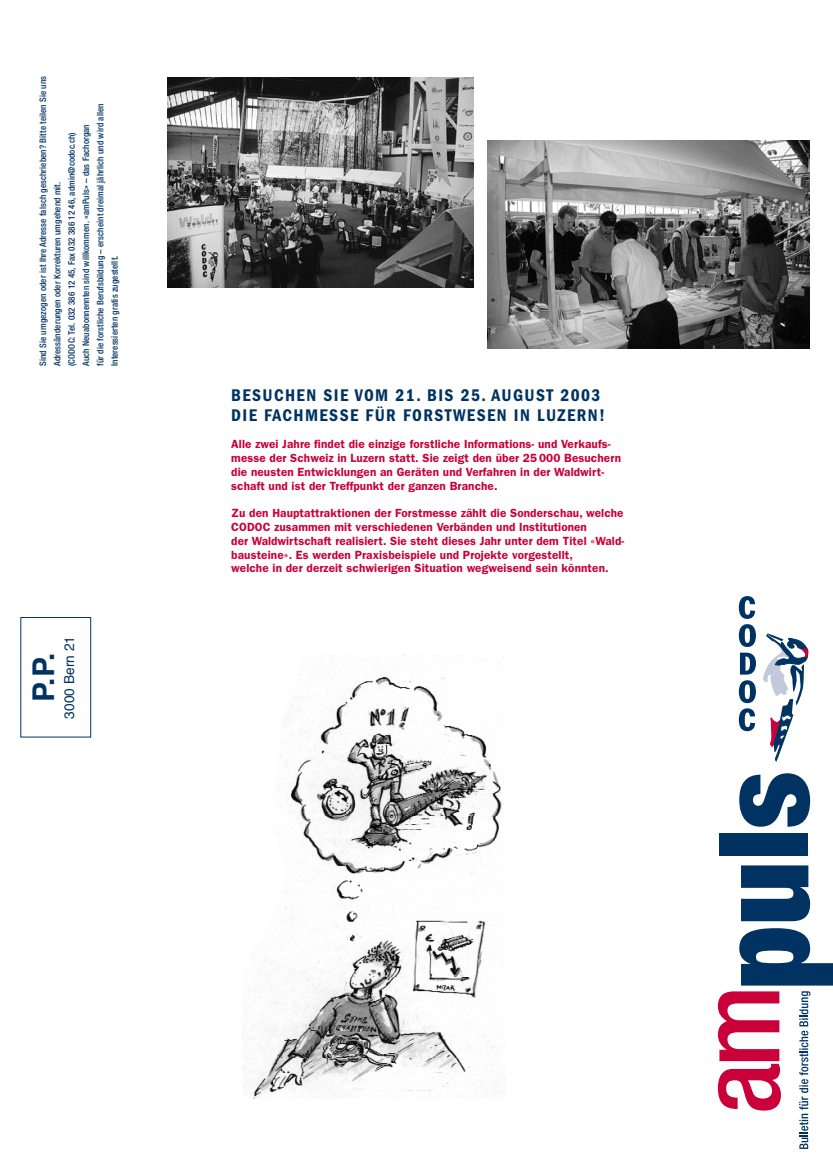
<style>
.page{position:relative;width:833px;height:1170px;background:#fff}
.page>*{position:absolute;margin:0;border:0;box-sizing:border-box;transform-origin:0 0}
.t1{font:700 30px "Helvetica";color:#003362}
.t2{font:600 condensed 17.5px/20px "Franklin Gothic LT";letter-spacing:.08em;color:#003362}
.t3{font:13.75px "Helvetica";color:#003362}
.t4{font:600 11.88px/13.8px "Franklin Gothic LT";letter-spacing:.01em;color:#c90039}
.t5{font:500 condensed 9px/14.4px "Helvetica Neue";letter-spacing:.01em;color:#003362}
</style>
<div class="page">
<img style="left:242px;top:656px;width:262px;height:442px">
<svg style="left:739px;top:928px;width:94px;height:57px"></svg>
<svg style="left:741px;top:865px;width:69px;height:56px"></svg>
<div style="left:719px;top:833px;width:89px;height:23px;background:#003362"></div>
<svg style="left:739px;top:773px;width:71px;height:53px"></svg>
<svg style="left:718px;top:991px;width:63px;height:119px"></svg>
<svg style="left:799px;top:991px;width:11px;height:157px"></svg>
<svg style="left:763px;top:633px;width:45px;height:129px"></svg>
<svg style="left:739px;top:596px;width:17px;height:78px"></svg>
<svg style="left:739px;top:680px;width:17px;height:51px"></svg>
<div style="left:20px;top:617px;width:71px;height:120px;border:1px solid #003362"></div>
<img style="left:167px;top:78px;width:306px;height:209px">
<img style="left:488px;top:140px;width:321px;height:209px">
<p class="t5" style="left:36px;top:366px;width:291px;rotate:-90deg">Sind Sie umgezogen oder ist Ihre Adresse falsch geschrieben? Bitte teilen Sie uns Adressänderungen oder Korrekturen umgehend mit.<br>(CODOC: Tel. 032 386 12 45, Fax 032 386 12 46, admin@codoc.ch)<br>Auch Neuabonnennten sind willkommen. «amPuls» – das Fachorgan<br>für die forstliche Berufsbildung – erscheint dreimal jährlich und wird allen Interessierten gratis zugestellt.</p>
<h1 class="t1" style="left:19px;top:701px;width:50px;rotate:-90deg">P.P.</h1>
<p class="t3" style="left:59px;top:718px;width:84px;rotate:-90deg">3000 Bern 21</p>
<h2 class="t2" style="left:231px;top:385px;width:375px">BESUCHEN SIE VOM 21. BIS 25. AUGUST 2003<br>DIE FACHMESSE FÜR FORSTWESEN IN LUZERN!</h2>
<p class="t4" style="left:231px;top:437px;width:391px">Alle zwei Jahre findet die einzige forstliche Informations- und Verkaufs&shy;messe der Schweiz in Luzern statt. Sie zeigt den über 25 000 Besuchern die neusten Entwicklungen an Geräten und Verfahren in der Waldwirt&shy;schaft und ist der Treffpunkt der ganzen Branche.</p>
<p class="t4" style="left:231px;top:506px;width:394px">Zu den Hauptattraktionen der Forstmesse zählt die Sonderschau, welche CODOC zusammen mit verschiedenen Verbänden und Institutionen<br>der Waldwirtschaft realisiert. Sie steht dieses Jahr unter dem Titel «Wald&shy;bausteine». Es werden Praxisbeispiele und Projekte vorgestellt,<br>welche in der derzeit schwierigen Situation wegweisend sein könnten.</p>
</div>
